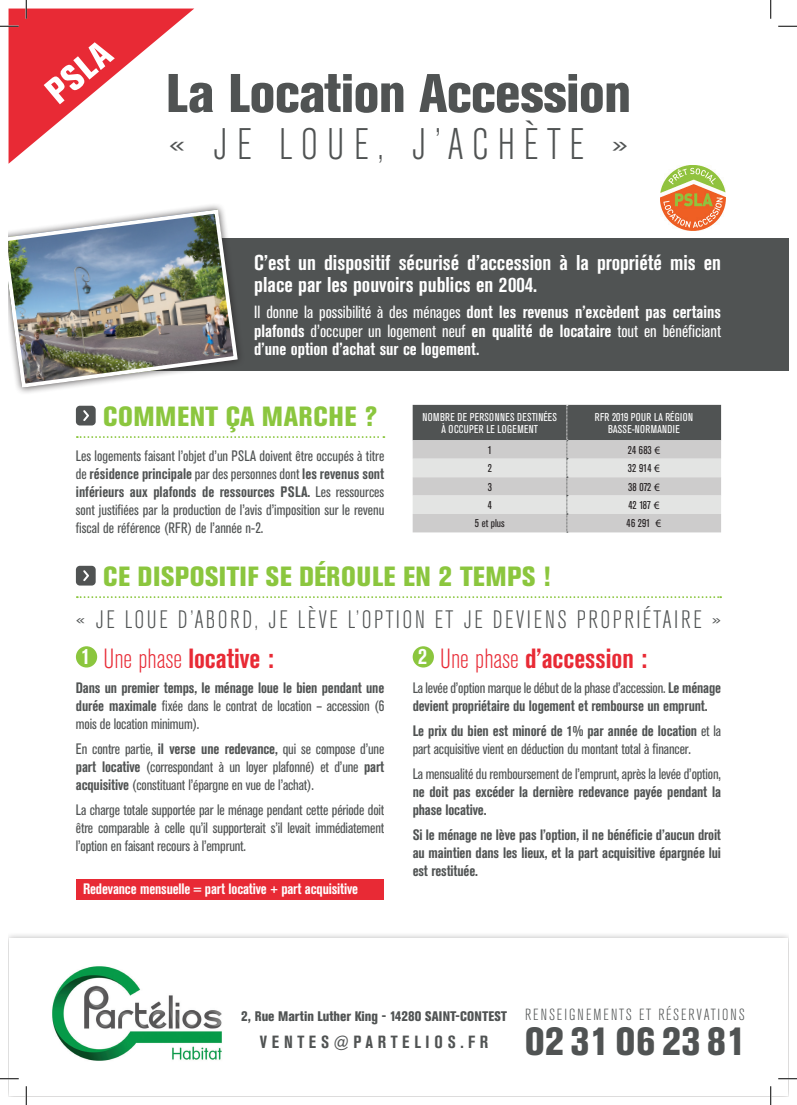
<style>
.page{position:relative;width:797px;height:1105px;background:#fff}
.page>*{position:absolute;margin:0;border:0;box-sizing:border-box;transform-origin:0 0}
.t1{font:800 condensed 53.75px "Akzidenz Grotesk BE";letter-spacing:-.01em;color:#505353}
.t2{font:300 condensed 43.75px "Akzidenz Grotesk BE";letter-spacing:.2em;color:#505353}
.t3{font:800 condensed 39px "Akzidenz Grotesk BE";letter-spacing:.01em;color:#505353}
.t4{font:800 condensed 35.62px "Akzidenz Grotesk BE";color:#fff}
.t5{font:800 condensed 27.5px "Akzidenz Grotesk BE";letter-spacing:.02em;color:#8bc63e}
.t6{font:700 condensed 27.5px "Akzidenz Grotesk BE";color:#e82a35}
.t7{font:300 condensed 25px "Akzidenz Grotesk BE";letter-spacing:.1em;color:#505353}
.t8{font:700 condensed 22.5px "Akzidenz Grotesk BE";color:#fff}
.t9{font:700 condensed 21.25px/22.5px "Akzidenz Grotesk BE";color:#fff}
.t10{font:700 condensed 17.5px/18.8px "Akzidenz Grotesk BE";color:#fff;text-align:justify}
.t11{font:700 condensed 17.5px "Akzidenz Grotesk BE";letter-spacing:.27em;color:#505353}
.t12{font:300 condensed 16px "Akzidenz Grotesk BE";letter-spacing:.12em;color:#505353}
.t13{font:condensed 15px/18px "Akzidenz Grotesk BE";letter-spacing:-.01em;color:#505353;text-align:justify}
.t14{font:700 condensed 15px/18px "Akzidenz Grotesk BE";letter-spacing:-.01em;color:#505353;text-align:justify}
.t15{font:700 condensed 15px "Akzidenz Grotesk BE";letter-spacing:-.01em;color:#fff}
.t16{font:800 condensed 13.75px "Akzidenz Grotesk BE";color:#505353;scale:.96 1}
.t17{font:condensed 11.25px/12.5px "Akzidenz Grotesk BE";letter-spacing:.02em;color:#fff;text-align:center}
.t18{font:condensed 11.25px "Akzidenz Grotesk BE";color:#231f20}
.s1{font-weight:400}
.s2{font-weight:700}
.s3{font-family:"Myriad Pro";font-stretch:normal}
.s4{font-weight:300}
</style>
<div class="page">
<div style="left:77px;top:879px;width:306px;height:21px;background:#e82a35"></div>
<div style="left:44px;top:238px;width:744px;height:133px;background:#505353"></div>
<svg style="left:77px;top:436px;width:307px;height:2px"></svg>
<svg style="left:76px;top:406px;width:20px;height:19px"></svg>
<svg style="left:77px;top:596px;width:644px;height:2px"></svg>
<svg style="left:76px;top:566px;width:20px;height:19px"></svg>
<div style="left:9px;top:202px;width:236px;height:193px;background:#231f20;opacity:.75"></div>
<img style="left:9px;top:207px;width:231px;height:183px">
<svg style="left:412px;top:405px;width:309px;height:128px;background:#b2b2b2"></svg>
<div style="left:76px;top:646px;width:21px;height:21px;background:#8bc63e;border-radius:50%"></div>
<div style="left:412px;top:646px;width:22px;height:21px;background:#8bc63e;border-radius:50%"></div>
<div style="left:9px;top:932px;width:779px;height:164px;background:#231f20;opacity:.35"></div>
<div style="left:9px;top:938px;width:778px;height:158px;background:#fff"></div>
<img style="left:660px;top:166px;width:65px;height:65px">
<img style="left:52px;top:966px;width:170px;height:95px">
<svg style="left:778px;top:25px;width:19px;height:2px"></svg>
<svg style="left:0;top:1078px;width:19px;height:1px"></svg>
<svg style="left:778px;top:1078px;width:19px;height:1px"></svg>
<svg style="left:0;top:0;width:194px;height:164px"></svg>
<svg style="left:25px;top:1086px;width:2px;height:19px"></svg>
<svg style="left:770px;top:0;width:1px;height:19px"></svg>
<svg style="left:770px;top:1086px;width:1px;height:19px"></svg>
<p class="t4" style="left:37px;top:80px;width:75px;rotate:-40deg">PSLA</p>
<p class="t1" style="left:166px;top:62px;width:466px">La Location Accession</p>
<p class="t2" style="left:169px;top:121px;width:460px">« JE LOUE, J’ACHÈTE »</p>
<p class="t9" style="left:254px;top:251px;width:468px">C’est un dispositif sécurisé d’accession à la propriété mis en place par les pouvoirs publics en 2004.</p>
<p class="t10" style="left:254px;top:303px;width:468px"><span class="s1">Il donne la possibilité à des ménages</span> dont les revenus n’excèdent pas certains plafonds <span class="s1">d’occuper un logement neuf</span> en qualité de locataire <span class="s1">tout en bénéficiant </span>d’une option d’achat sur ce logement.</p>
<p class="t5" style="left:103px;top:400px;width:276px">COMMENT ÇA MARCHE ?</p>
<p class="t13" style="left:76px;top:447px;width:310px">Les logements faisant l’objet d’un PSLA doivent être occupés à titre de <span class="s2">résidence principale</span> par des personnes dont <span class="s2">les revenus sont inférieurs aux plafonds de ressources PSLA.</span> Les ressources sont justifiées par la production de l’avis d’imposition sur le revenu fiscal de référence (RFR) de l’année n-2.</p>
<p class="t5" style="left:103px;top:560px;width:449px">CE DISPOSITIF SE DÉROULE EN 2 TEMPS !</p>
<p class="t17" style="left:422px;top:411px;width:136px">NOMBRE DE PERSONNES DESTINÉES<br>À OCCUPER LE LOGEMENT</p>
<p class="t17" style="left:595px;top:411px;width:100px">RFR 2019 POUR LA RÉGION<br>BASSE-NORMANDIE</p>
<p class="t18" style="left:487px;top:444px;width:6px">1</p>
<p class="t18" style="left:628px;top:444px;width:34px">24 683 <span class="s3">€</span></p>
<p class="t18" style="left:487px;top:462px;width:6px">2</p>
<p class="t18" style="left:628px;top:462px;width:34px">32 914 <span class="s3">€</span></p>
<p class="t18" style="left:487px;top:480px;width:6px">3</p>
<p class="t18" style="left:628px;top:480px;width:33px">38 072 <span class="s3">€</span></p>
<p class="t18" style="left:487px;top:499px;width:6px">4</p>
<p class="t18" style="left:628px;top:499px;width:33px">42 187 <span class="s3">€</span></p>
<p class="t18" style="left:475px;top:517px;width:31px">5 et plus</p>
<p class="t18" style="left:626px;top:517px;width:36px">46 291 <span class="s3">€</span></p>
<p class="t7" style="left:76px;top:606px;width:646px">« JE LOUE D’ABORD, JE LÈVE L’OPTION ET JE DEVIENS PROPRIÉTAIRE »</p>
<p class="t8" style="left:81px;top:644px;width:10px">1</p>
<p class="t6" style="left:103px;top:642px;width:172px"><span class="s4">Une phase</span> locative :</p>
<p class="t13" style="left:76px;top:679px;width:310px"><span class="s2">Dans un premier temps, le ménage loue le bien pendant une durée maximale</span> fixée dans le contrat de location – accession (6 mois de location minimum).</p>
<p class="t13" style="left:76px;top:740px;width:310px">En contre partie, <span class="s2">il verse une redevance,</span> qui se compose d’une <span class="s2">part locative</span> (correspondant à un loyer plafonné) et d’une <span class="s2">part acquisitive</span> (constituant l’épargne en vue de l’achat).</p>
<p class="t13" style="left:76px;top:801px;width:310px">La charge totale supportée par le ménage pendant cette période doit être comparable à celle qu’il supporterait s’il levait immédiatement l’option en faisant recours à l’emprunt.</p>
<p class="t15" style="left:83px;top:880px;width:277px">Redevance mensuelle = part locative + part acquisitive</p>
<p class="t8" style="left:418px;top:644px;width:10px">2</p>
<p class="t6" style="left:440px;top:642px;width:208px"><span class="s4">Une phase</span> d’accession :</p>
<p class="t14" style="left:412px;top:679px;width:310px"><span class="s1">La levée d’option marque le début de la phase d’accession.</span> Le ménage devient propriétaire du logement et rembourse un emprunt.</p>
<p class="t13" style="left:412px;top:722px;width:310px"><span class="s2">Le prix du bien est minoré de 1% par année de location</span> et la part acquisitive vient en déduction du montant total à financer.</p>
<p class="t14" style="left:412px;top:765px;width:310px"><span class="s1">La mensualité du remboursement de l’emprunt, après la levée d’option, </span>ne doit pas excéder la dernière redevance payée pendant la phase locative.</p>
<p class="t14" style="left:412px;top:826px;width:310px">Si le ménage ne lève pas l’option, il ne bénéficie d’aucun droit au maintien dans les lieux, et la part acquisitive épargnée lui est restituée.</p>
<p class="t16" style="left:241px;top:1008px;width:278px">2, Rue Martin Luther King - 14280 SAINT-CONTEST</p>
<p class="t12" style="left:525px;top:1006px;width:221px">RENSEIGNEMENTS ET RÉSERVATIONS</p>
<p class="t11" style="left:260px;top:1032px;width:230px">VENTES@PARTELIOS.FR</p>
<p class="t3" style="left:525px;top:1019px;width:222px">02 31 06 23 81</p>
</div>
